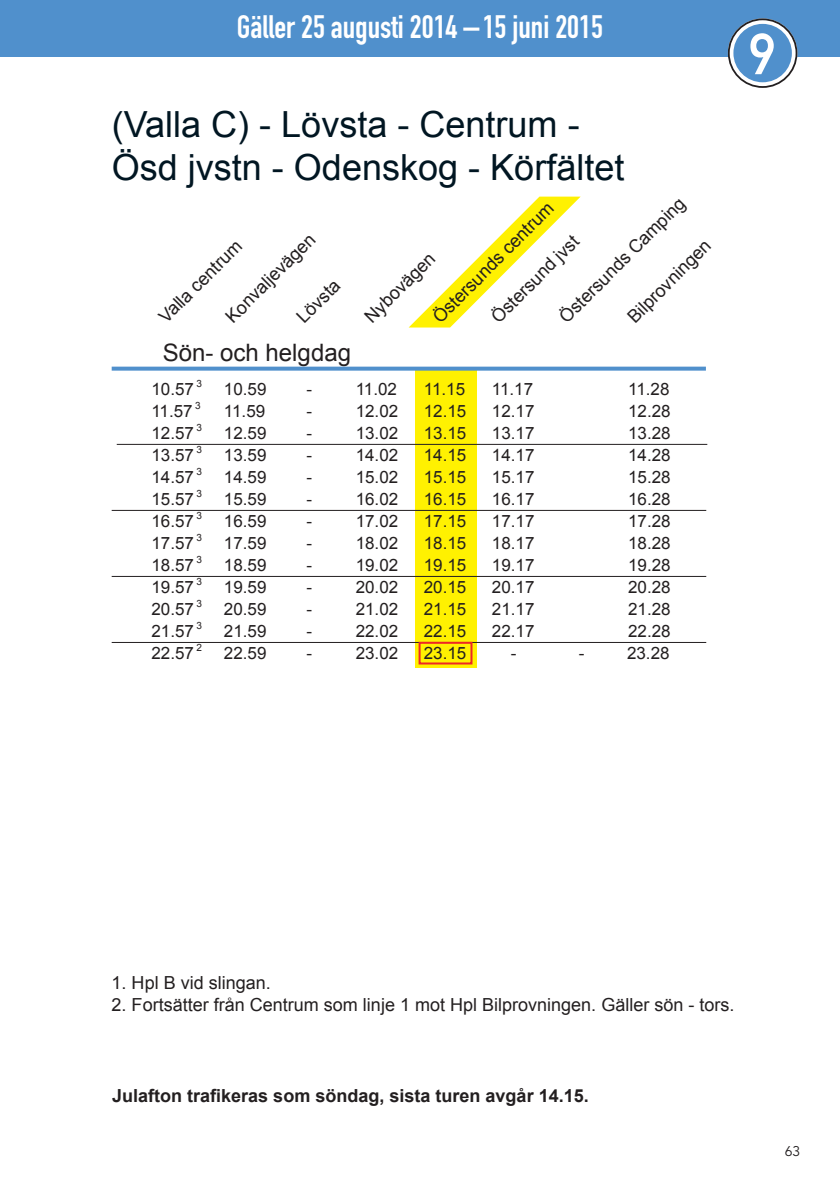
<style>
.page{position:relative;width:840px;height:1191px;background:#fff}
.page>*{position:absolute;margin:0;border:0;box-sizing:border-box;transform-origin:0 0}
.t1{font:57px "DIN Mittelschrift";color:#fff}
.t2{font:36px/43.2px "Arial";color:#011622}
.t3{font:32px "DIN Engschrift Std";color:#fff}
.t4{font:24px "Arial";color:#231f20}
.t5{font:18px "Arial";color:#231f20}
.t6{font:700 18px "Arial";color:#231f20}
.t7{font:17px/22px "Arial";color:#231f20;text-align:justify}
.t8{font:14px "Avenir LT Std";color:#231f20}
.t9{font:10px "Arial";color:#231f20}
</style>
<div class="page">
<svg style="left:409px;top:197px;width:171px;height:130px"></svg>
<div style="left:415px;top:368px;width:61px;height:299px;background:#fff101"></div>
<svg style="left:112px;top:367px;width:593px;height:4px;fill:#5090cc"></svg>
<hr style="left:117px;top:444px;width:590px;height:1px;background:#231f20">
<hr style="left:112px;top:510px;width:593px;height:1px;background:#231f20">
<hr style="left:112px;top:576px;width:593px;height:1px;background:#231f20">
<hr style="left:112px;top:642px;width:593px;height:1px;background:#231f20">
<div style="left:0;top:0;width:839px;height:57px;background:#5090cc"></div>
<div style="left:727px;top:18px;width:70px;height:70px;border:14px solid #fff;border-radius:50%"></div>
<div style="left:733px;top:24px;width:58px;height:58px;background:#5090cc;border-radius:50%"></div>
<div style="left:727px;top:18px;width:70px;height:70px;border:2px solid #231f20;border-radius:50%"></div>
<div style="left:418px;top:642px;width:54px;height:22px;border:2px solid #ee2726"></div>
<h3 class="t3" style="left:237px;top:8px;width:367px">Gäller 25 augusti 2014 –15 juni 2015</h3>
<h2 class="t2" style="left:112px;top:103px;width:514px">(Valla C) - Lövsta - Centrum -<br>Ösd jvstn - Odenskog - Körfältet</h2>
<p class="t5" style="left:220px;top:311px;width:120px;rotate:-45deg">Konvaljevägen</p>
<p class="t5" style="left:153px;top:311px;width:110px;rotate:-45deg">Valla centrum</p>
<p class="t5" style="left:291px;top:311px;width:55px;rotate:-45deg">Lövsta</p>
<h3 class="t4" style="left:163px;top:336px;width:190px">Sön- och helgdag</h3>
<p class="t5" style="left:554px;top:311px;width:171px;rotate:-45deg">Östersunds Camping</p>
<p class="t5" style="left:427px;top:311px;width:164px;rotate:-45deg">Östersunds centrum</p>
<p class="t5" style="left:485px;top:311px;width:117px;rotate:-45deg">Östersund jvst</p>
<p class="t5" style="left:622px;top:311px;width:111px;rotate:-45deg">Bilprovningen</p>
<p class="t5" style="left:359px;top:311px;width:93px;rotate:-45deg">Nybovägen</p>
<p class="t7" style="left:151px;top:378px;width:44px">10.57</p>
<p class="t9" style="left:196px;top:377px;width:7px">3</p>
<p class="t7" style="left:151px;top:400px;width:43px">11.57</p>
<p class="t9" style="left:195px;top:399px;width:7px">3</p>
<p class="t7" style="left:151px;top:422px;width:44px">12.57</p>
<p class="t9" style="left:196px;top:421px;width:7px">3</p>
<p class="t7" style="left:151px;top:444px;width:44px">13.57</p>
<p class="t9" style="left:196px;top:443px;width:7px">3</p>
<p class="t7" style="left:151px;top:466px;width:44px">14.57</p>
<p class="t9" style="left:196px;top:465px;width:7px">3</p>
<p class="t7" style="left:151px;top:488px;width:44px">15.57</p>
<p class="t9" style="left:196px;top:487px;width:7px">3</p>
<p class="t7" style="left:151px;top:510px;width:44px">16.57</p>
<p class="t9" style="left:196px;top:509px;width:7px">3</p>
<p class="t7" style="left:151px;top:532px;width:44px">17.57</p>
<p class="t9" style="left:196px;top:531px;width:7px">3</p>
<p class="t7" style="left:151px;top:554px;width:44px">18.57</p>
<p class="t9" style="left:196px;top:553px;width:7px">3</p>
<p class="t7" style="left:151px;top:576px;width:44px">19.57</p>
<p class="t9" style="left:196px;top:575px;width:7px">3</p>
<p class="t7" style="left:151px;top:598px;width:44px">20.57</p>
<p class="t9" style="left:196px;top:597px;width:7px">3</p>
<p class="t7" style="left:151px;top:620px;width:44px">21.57</p>
<p class="t9" style="left:196px;top:619px;width:7px">3</p>
<p class="t7" style="left:151px;top:642px;width:44px">22.57</p>
<p class="t9" style="left:196px;top:641px;width:7px">2</p>
<p class="t7" style="left:224px;top:378px;width:44px">10.59<br>11.59<br>12.59<br>13.59<br>14.59<br>15.59<br>16.59<br>17.59<br>18.59<br>19.59<br>20.59<br>21.59<br>22.59</p>
<p class="t7" style="left:306px;top:378px;width:7px">-</p>
<p class="t7" style="left:355px;top:378px;width:43px">11.02</p>
<p class="t7" style="left:423px;top:378px;width:43px">11.15</p>
<p class="t7" style="left:491px;top:378px;width:43px">11.17</p>
<p class="t7" style="left:627px;top:378px;width:43px">11.28</p>
<p class="t7" style="left:306px;top:400px;width:7px">-</p>
<p class="t7" style="left:355px;top:400px;width:44px">12.02</p>
<p class="t7" style="left:423px;top:400px;width:44px">12.15</p>
<p class="t7" style="left:491px;top:400px;width:44px">12.17</p>
<p class="t7" style="left:627px;top:400px;width:44px">12.28</p>
<p class="t7" style="left:306px;top:422px;width:7px">-</p>
<p class="t7" style="left:355px;top:422px;width:44px">13.02</p>
<p class="t7" style="left:423px;top:422px;width:44px">13.15</p>
<p class="t7" style="left:491px;top:422px;width:44px">13.17</p>
<p class="t7" style="left:627px;top:422px;width:44px">13.28</p>
<p class="t7" style="left:306px;top:444px;width:7px">-</p>
<p class="t7" style="left:355px;top:444px;width:44px">14.02</p>
<p class="t7" style="left:423px;top:444px;width:44px">14.15</p>
<p class="t7" style="left:491px;top:444px;width:44px">14.17</p>
<p class="t7" style="left:627px;top:444px;width:44px">14.28</p>
<p class="t7" style="left:306px;top:466px;width:7px">-</p>
<p class="t7" style="left:355px;top:466px;width:44px">15.02</p>
<p class="t7" style="left:423px;top:466px;width:44px">15.15</p>
<p class="t7" style="left:491px;top:466px;width:44px">15.17</p>
<p class="t7" style="left:627px;top:466px;width:44px">15.28</p>
<p class="t7" style="left:306px;top:488px;width:7px">-</p>
<p class="t7" style="left:355px;top:488px;width:44px">16.02</p>
<p class="t7" style="left:423px;top:488px;width:44px">16.15</p>
<p class="t7" style="left:491px;top:488px;width:44px">16.17</p>
<p class="t7" style="left:627px;top:488px;width:44px">16.28</p>
<p class="t7" style="left:306px;top:510px;width:7px">-</p>
<p class="t7" style="left:355px;top:510px;width:44px">17.02</p>
<p class="t7" style="left:423px;top:510px;width:44px">17.15</p>
<p class="t7" style="left:491px;top:510px;width:44px">17.17</p>
<p class="t7" style="left:627px;top:510px;width:44px">17.28</p>
<p class="t7" style="left:306px;top:532px;width:7px">-</p>
<p class="t7" style="left:355px;top:532px;width:44px">18.02</p>
<p class="t7" style="left:423px;top:532px;width:44px">18.15</p>
<p class="t7" style="left:491px;top:532px;width:44px">18.17</p>
<p class="t7" style="left:627px;top:532px;width:44px">18.28</p>
<p class="t7" style="left:306px;top:554px;width:7px">-</p>
<p class="t7" style="left:355px;top:554px;width:44px">19.02</p>
<p class="t7" style="left:423px;top:554px;width:44px">19.15</p>
<p class="t7" style="left:491px;top:554px;width:44px">19.17</p>
<p class="t7" style="left:627px;top:554px;width:44px">19.28</p>
<p class="t7" style="left:306px;top:576px;width:7px">-</p>
<p class="t7" style="left:355px;top:576px;width:44px">20.02</p>
<p class="t7" style="left:423px;top:576px;width:44px">20.15</p>
<p class="t7" style="left:491px;top:576px;width:44px">20.17</p>
<p class="t7" style="left:627px;top:576px;width:44px">20.28</p>
<p class="t7" style="left:306px;top:598px;width:7px">-</p>
<p class="t7" style="left:355px;top:598px;width:44px">21.02</p>
<p class="t7" style="left:423px;top:598px;width:44px">21.15</p>
<p class="t7" style="left:491px;top:598px;width:44px">21.17</p>
<p class="t7" style="left:627px;top:598px;width:44px">21.28</p>
<p class="t7" style="left:306px;top:620px;width:7px">-</p>
<p class="t7" style="left:355px;top:620px;width:44px">22.02</p>
<p class="t7" style="left:423px;top:620px;width:44px">22.15</p>
<p class="t7" style="left:491px;top:620px;width:44px">22.17</p>
<p class="t7" style="left:627px;top:620px;width:44px">22.28</p>
<p class="t7" style="left:306px;top:642px;width:7px">-</p>
<p class="t7" style="left:355px;top:642px;width:44px">23.02</p>
<p class="t7" style="left:423px;top:642px;width:44px">23.15</p>
<p class="t7" style="left:510px;top:642px;width:7px">-</p>
<p class="t7" style="left:578px;top:642px;width:7px">-</p>
<p class="t7" style="left:626px;top:642px;width:44px">23.28</p>
<h1 class="t1" style="left:748px;top:21px;width:29px">9</h1>
<p class="t5" style="left:111px;top:970px;width:161px">1. Hpl B vid slingan.</p>
<p class="t5" style="left:111px;top:992px;width:624px">2. Fortsätter från Centrum som linje 1 mot Hpl Bilprovningen. Gäller sön - tors.</p>
<p class="t6" style="left:112px;top:1083px;width:478px">Julafton trafikeras som söndag, sista turen avgår 14.15.</p>
<p class="t8" style="left:784px;top:1143px;width:17px">63</p>
</div>
